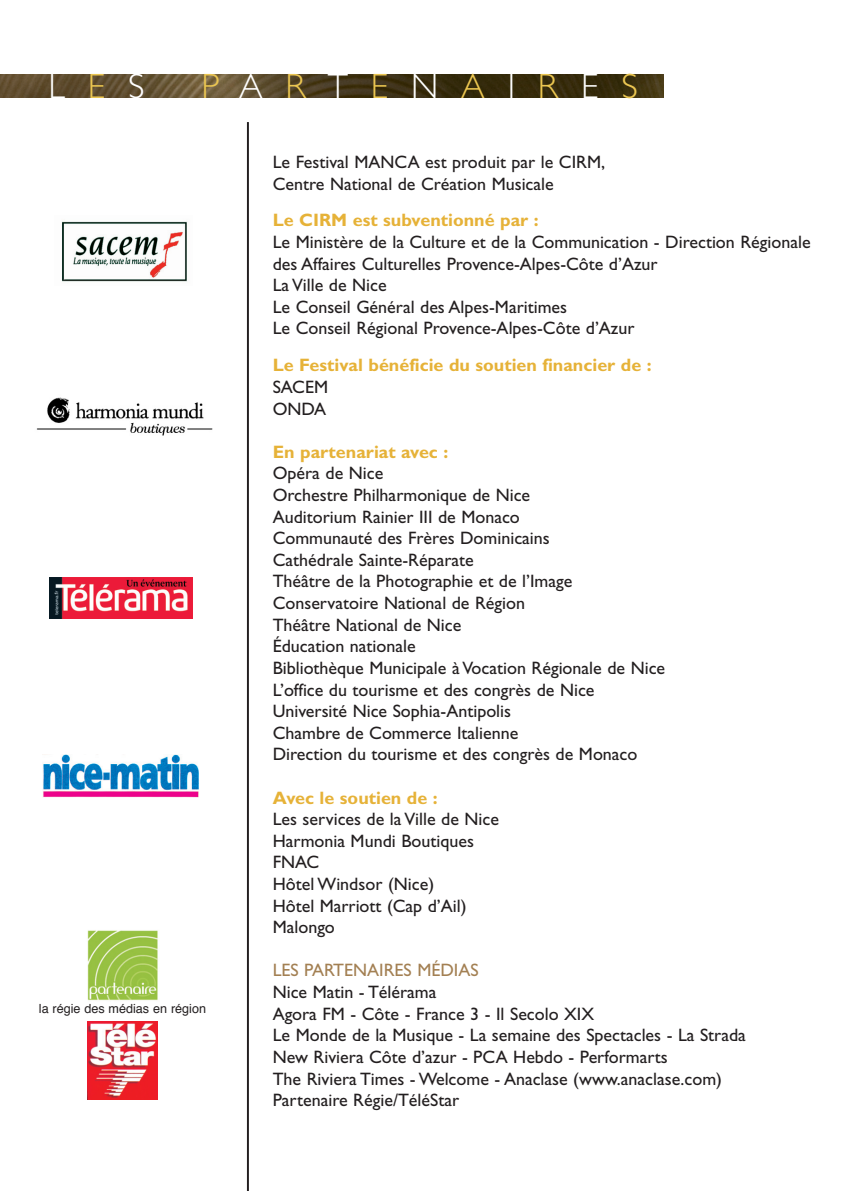
<style>
.page{position:relative;width:842px;height:1191px;background:#fff}
.page>*{position:absolute;margin:0;border:0;box-sizing:border-box;transform-origin:0 0}
.t1{font:300 35.2px "Gill Sans";letter-spacing:.65em;color:#ebc651}
.t2{font:300 35.2px "Gill Sans";color:#fff}
.t3{font:18px/21.6px "Gill Sans";color:#231f20}
.t4{font:700 18px "Gill Sans";color:#e6b238}
.t5{font:18px "Gill Sans";color:#a38053}
.t6{font:12.6px "Helvetica";color:#231f20}
.s1{color:#ebc651}
.s2{color:#fff}
</style>
<div class="page">
<img style="left:36px;top:397px;width:177px;height:39px">
<img style="left:62px;top:221px;width:125px;height:61px">
<img style="left:49px;top:577px;width:143px;height:41px">
<hr style="left:247px;top:122px;width:2px;height:1069px;background:#231f20">
<img style="left:42px;top:754px;width:157px;height:43px">
<img style="left:0;top:74px;width:664px;height:23px">
<img style="left:87px;top:930px;width:71px;height:71px">
<svg style="left:157px;top:1021px;width:1px;height:78px"></svg>
<img style="left:87px;top:1021px;width:70px;height:78px">
<h1 class="t2" style="left:48px;top:66px;width:98px">L<span class="s1">E</span>S</h1>
<h1 class="t1" style="left:201px;top:66px;width:438px">P<span class="s2">A</span>R<span class="s2">T</span>E<span class="s2">N</span>A<span class="s2">I</span>R<span class="s2">E</span>S</h1>
<p class="t6" style="left:39px;top:998px;width:169px">la régie des médias en région</p>
<p class="t3" style="left:273px;top:151px;width:334px">Le Festival MANCA est produit par le CIRM,<br>Centre National de Création Musicale</p>
<p class="t4" style="left:273px;top:210px;width:267px">Le CIRM est subventionné par :</p>
<p class="t3" style="left:273px;top:231px;width:539px">Le Ministère de la Culture et de la Communication - Direction Régionale des Affaires Culturelles Provence-Alpes-Côte d’Azur<br>La Ville de Nice<br>Le Conseil Général des Alpes-Maritimes<br>Le Conseil Régional Provence-Alpes-Côte d’Azur</p>
<p class="t4" style="left:273px;top:354px;width:380px">Le Festival bénéficie du soutien financier de :</p>
<p class="t3" style="left:273px;top:376px;width:57px">SACEM<br>ONDA</p>
<p class="t4" style="left:273px;top:441px;width:177px">En partenariat avec :</p>
<p class="t3" style="left:273px;top:462px;width:394px">Opéra de Nice<br>Orchestre Philharmonique de Nice<br>Auditorium Rainier III de Monaco<br>Communauté des Frères Dominicains<br>Cathédrale Sainte-Réparate<br>Théâtre de la Photographie et de l’Image Conservatoire National de Région<br>Théâtre National de Nice<br>Éducation nationale<br>Bibliothèque Municipale à Vocation Régionale de Nice L’office du tourisme et des congrès de Nice Université Nice Sophia-Antipolis<br>Chambre de Commerce Italienne<br>Direction du tourisme et des congrès de Monaco</p>
<p class="t4" style="left:273px;top:787px;width:167px">Avec le soutien de :</p>
<p class="t3" style="left:273px;top:808px;width:228px">Les services de la Ville de Nice<br>Harmonia Mundi Boutiques<br>FNAC<br>Hôtel Windsor (Nice)<br>Hôtel Marriott (Cap d’Ail)<br>Malongo</p>
<p class="t5" style="left:273px;top:960px;width:207px">LES PARTENAIRES MÉDIAS</p>
<p class="t3" style="left:273px;top:981px;width:475px">Nice Matin - Télérama<br>Agora FM - Côte - France 3 - Il Secolo XIX<br>Le Monde de la Musique - La semaine des Spectacles - La Strada New Riviera Côte d’azur - PCA Hebdo - Performarts<br>The Riviera Times - Welcome - Anaclase (www.anaclase.com)<br>Partenaire Régie/TéléStar</p>
</div>
